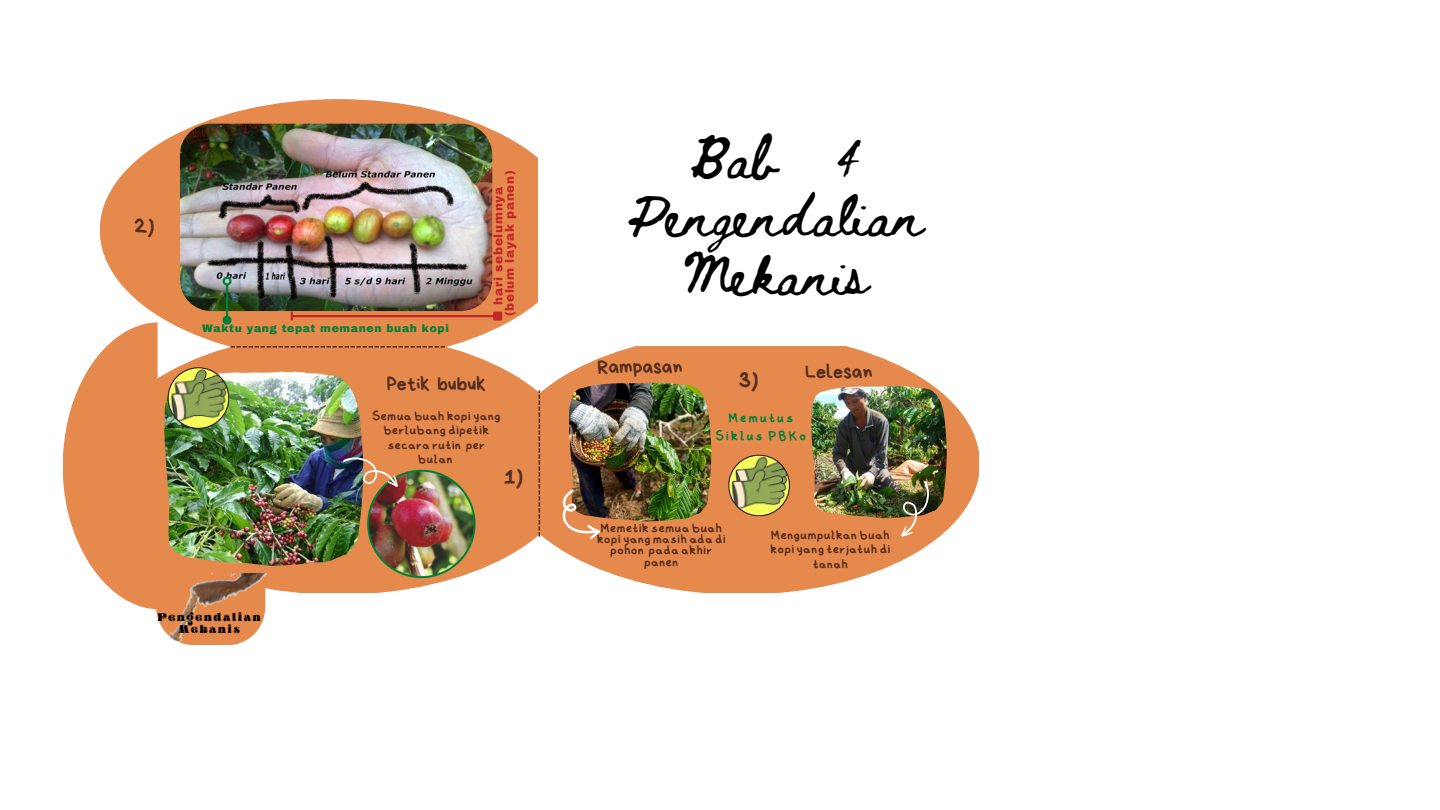
<style>
.page{position:relative;width:1440px;height:810px;background:#fff}
.page>*{position:absolute;margin:0;border:0;box-sizing:border-box;transform-origin:0 0}
.t1{font:42px "Beth Ellen";color:#000}
.t2{font:24px "Bryndan Write";color:#552e20}
.t3{font:23px "Bryndan Write";color:#552e20}
.t4{font:20px "Bryndan Write";color:#552e20}
.t5{font:13.6px/18.8px "RTL Hand Made Medium";letter-spacing:.175em;color:#008037;text-align:center}
.t6{font:13px/14.2px "RTL Hand Made Medium";letter-spacing:.065em;color:#552e20;text-align:center}
.t7{font:900 12px/11.3px "Archivo";letter-spacing:.065em;color:#c22729;text-align:center}
.t8{font:900 11px/12px "Aprila";letter-spacing:.175em;color:#000;text-align:center}
.t9{font:900 10.7px "Archivo";letter-spacing:.065em;color:#008037}
</style>
<div class="page">
<div style="left:476px;top:359px;width:26px;height:212px;background:#e6894d"></div>
<svg style="left:100px;top:99px;width:438px;height:260px;fill:#e6894d"></svg>
<svg style="left:502px;top:333px;width:477px;height:259px;fill:#e6894d"></svg>
<img style="left:180px;top:124px;width:312px;height:187px;border-radius:31px">
<img style="left:569px;top:382px;width:142px;height:139px">
<img style="left:811px;top:386px;width:136px;height:132px">
<hr style="left:292px;top:315px;width:202px;height:2px;background:#c22729">
<div style="left:494px;top:313px;width:7px;height:6px;background:#c22729"></div>
<div style="left:493px;top:312px;width:9px;height:9px;border:2px solid #c22729"></div>
<svg style="left:551px;top:489px;width:54px;height:57px;background:#b57851"></svg>
<img style="left:887px;top:480px;width:54px;height:61px">
<svg style="left:539px;top:390px;width:1px;height:147px"></svg>
<div style="left:538px;top:99px;width:418px;height:247px;background:#fff"></div>
<svg style="left:728px;top:454px;width:62px;height:63px;background:#b0a157"></svg>
<img style="left:63px;top:273px;width:413px;height:372px">
<h3 class="t3" style="left:134px;top:214px;width:22px">2)</h3>
<p class="t9" style="left:202px;top:323px;width:248px">Waktu yang tepat memanen buah kopi</p>
<p class="t7" style="left:493px;top:316px;width:147px;rotate:-90deg">hari sebelumnya (belum layak panen)</p>
<h3 class="t4" style="left:387px;top:374px;width:101px">Petik bubuk</h3>
<p class="t6" style="left:372px;top:409px;width:129px">Semua buah kopi yang berlubang dipetik secara rutin per bulan</p>
<h2 class="t2" style="left:504px;top:465px;width:21px">1)</h2>
<p class="t8" style="left:158px;top:612px;width:104px">Pengendalian<br>Mekanis</p>
<h1 class="t1" style="left:689px;top:138px;width:89px">Bab</h1>
<h1 class="t1" style="left:835px;top:138px;width:29px">4</h1>
<h1 class="t1" style="left:628px;top:196px;width:297px">Pengendalian</h1>
<h1 class="t1" style="left:683px;top:255px;width:187px">Mekanis</h1>
<h3 class="t4" style="left:598px;top:357px;width:86px">Rampasan</h3>
<h2 class="t2" style="left:739px;top:368px;width:21px">3)</h2>
<h3 class="t4" style="left:805px;top:362px;width:69px">Lelesan</h3>
<p class="t5" style="left:716px;top:408px;width:92px">Memutus<br>Siklus PBKo</p>
<p class="t6" style="left:597px;top:522px;width:130px;line-height:11.2px">Memetik semua buah kopi yang masih ada di pohon pada akhir panen</p>
<p class="t6" style="left:771px;top:528px;width:121px">Mengumpulkan buah kopi yang terjatuh di tanah</p>
</div>
